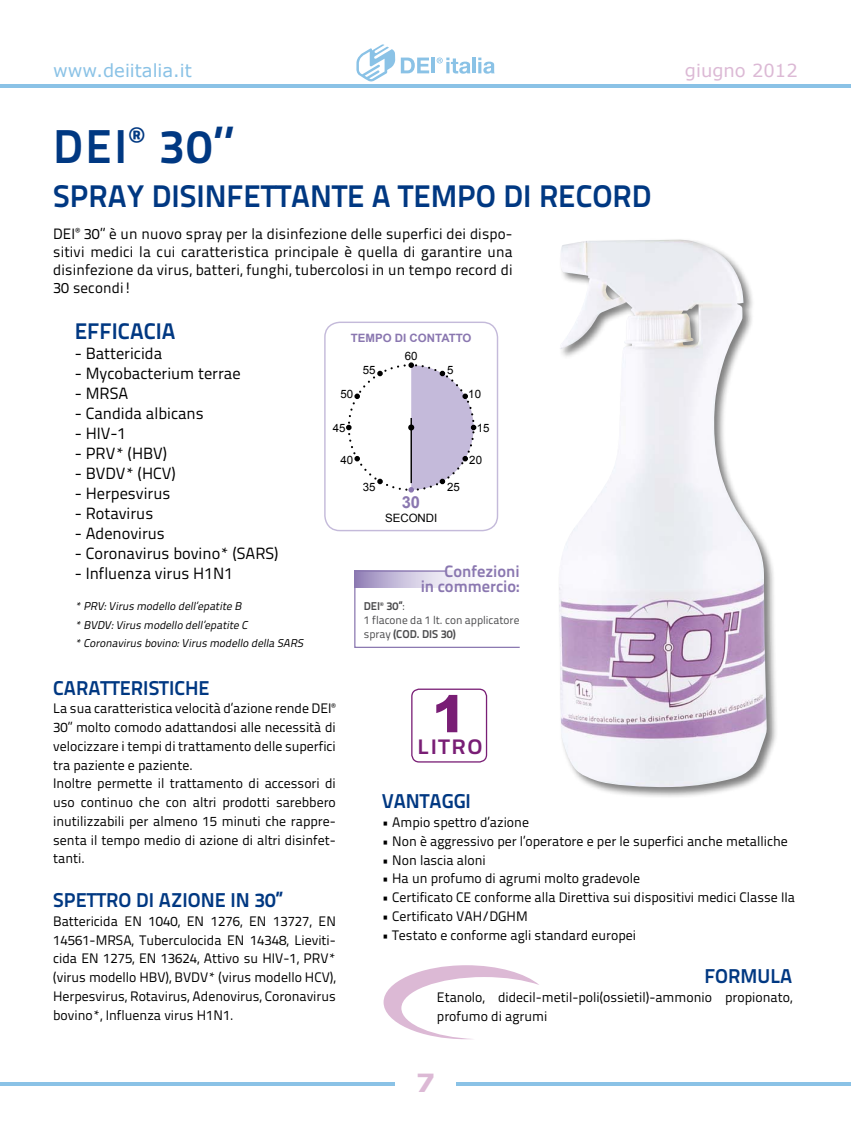
<style>
.page{position:relative;width:851px;height:1134px;background:#fff}
.page>*{position:absolute;margin:0;border:0;box-sizing:border-box;transform-origin:0 0}
.t1{font:900 51.25px "Arial";color:#791e75}
.t2{font:700 47.5px "Titillium Text 22 L";color:#003882}
.t3{font:700 31.25px "Titillium Text 22 L";color:#003882}
.t4{font:700 25px "Verdana";color:#dcb9d5;scale:1.1 1}
.t5{font:700 22.62px "Titillium Text 22 L";color:#003882}
.t6{font:700 21px "Titillium Text 22 L";letter-spacing:.07em;color:#791e75;scale:1.11 1}
.t7{font:700 20px "Titillium Text 22 L";color:#003882}
.t8{font:17.88px "Verdana";color:#8ac2e6}
.t9{font:17.88px "Verdana";color:#dcb9d5}
.t10{font:700 16.5px/14.9px "Titillium Text 22 L";color:#8a77b0;text-align:right}
.t11{font:700 16.5px "Arial";color:#8a77b0}
.t12{font:16.25px "Titillium Text 22 L";color:#000}
.t13{font:15px/18px "Titillium Text 22 L";letter-spacing:.01em;color:#000;text-align:justify}
.t14{font:13.75px/18.8px "Titillium Text 22 L";color:#000}
.t15{font:11.5px "Arial";color:#000}
.t16{font:700 11.5px "Arial";color:#8a77b0}
.t17{font:11.38px/13.6px "Titillium Text 22 L";color:#4b4b4d}
.t18{font:italic 11.25px/18.8px "Titillium Text 22 L";color:#000}
.s1{font-weight:700}
</style>
<div class="page">
<hr style="left:0;top:84px;width:850px;height:4px;background:#8ac2e6">
<hr style="left:0;top:1082px;width:850px;height:3px;background:#8ac2e6">
<svg style="left:356px;top:44px;width:39px;height:38px"></svg>
<svg style="left:401px;top:58px;width:28px;height:15px"></svg>
<hr style="left:431px;top:58px;width:4px;height:15px;background:#8ac2e6">
<svg style="left:436px;top:58px;width:34px;height:16px"></svg>
<hr style="left:472px;top:58px;width:3px;height:15px;background:#8ac2e6">
<svg style="left:478px;top:58px;width:16px;height:16px"></svg>
<div style="left:395px;top:1058px;width:60px;height:49px;background:#fff"></div>
<svg style="left:383px;top:965px;width:156px;height:74px"></svg>
<div style="left:557px;top:238px;width:221px;height:561px;background:#000;opacity:.5"></div>
<img style="left:559px;top:240px;width:208px;height:547px">
<div style="left:324px;top:322px;width:174px;height:209px;border:1px solid #c4bada;border-radius:15px"></div>
<svg style="left:346px;top:362px;width:130px;height:131px"></svg>
<svg style="left:354px;top:570px;width:166px;height:78px"></svg>
<div style="left:411px;top:688px;width:76px;height:74px;border:1px solid #791e75;border-radius:7px"></div>
<h3 class="t8" style="left:53px;top:59px;width:140px">www.deiitalia.it</h3>
<h3 class="t9" style="left:685px;top:59px;width:114px">giugno 2012</h3>
<h2 class="t2" style="left:53px;top:110px;width:181px">DEI<sup>®</sup> 30’’</h2>
<h3 class="t3" style="left:53px;top:172px;width:600px">SPRAY DISINFETTANTE A TEMPO DI RECORD</h3>
<p class="t13" style="left:53px;top:223px;width:461px">DEI<sup>®</sup> 30’’ è un nuovo spray per la disinfezione delle superfici dei dispo&shy;sitivi medici la cui caratteristica principale è quella di garantire una disinfezione da virus, batteri, funghi, tubercolosi in un tempo record di 30 secondi!</p>
<h3 class="t5" style="left:75px;top:313px;width:102px">EFFICACIA</h3>
<p class="t16" style="left:351px;top:330px;width:122px">TEMPO DI CONTATTO</p>
<p class="t12" style="left:75px;top:341px;width:89px">- Battericida</p>
<p class="t12" style="left:75px;top:361px;width:167px">- Mycobacterium terrae</p>
<p class="t12" style="left:75px;top:381px;width:55px">- MRSA</p>
<p class="t12" style="left:75px;top:401px;width:130px">- Candida albicans</p>
<p class="t12" style="left:75px;top:421px;width:53px">- HIV-1</p>
<p class="t12" style="left:75px;top:441px;width:94px">- PRV* (HBV)</p>
<p class="t12" style="left:75px;top:461px;width:103px">- BVDV* (HCV)</p>
<p class="t12" style="left:75px;top:481px;width:97px">- Herpesvirus</p>
<p class="t12" style="left:75px;top:501px;width:80px">- Rotavirus</p>
<p class="t12" style="left:75px;top:521px;width:92px">- Adenovirus</p>
<p class="t12" style="left:75px;top:541px;width:205px">- Coronavirus bovino* (SARS)</p>
<p class="t12" style="left:75px;top:561px;width:160px">- Influenza virus H1N1</p>
<p class="t18" style="left:75px;top:596px;width:233px">* PRV:Virus modello dell’epatite B<br>* BVDV:Virus modello dell’epatite C<br>* Coronavirus bovino:Virus modello della SARS</p>
<p class="t17" style="left:364px;top:599px;width:157px"><span class="s1">DEI</span><sup>®</sup> <span class="s1">30’’</span>:<br>1 flacone da 1 lt. con applicatore spray <span class="s1">(cod. DIS 30)</span></p>
<p class="t15" style="left:405px;top:349px;width:14px">60</p>
<p class="t15" style="left:363px;top:362px;width:14px">55</p>
<p class="t15" style="left:447px;top:362px;width:8px">5</p>
<p class="t15" style="left:340px;top:387px;width:14px">50</p>
<p class="t15" style="left:468px;top:387px;width:14px">10</p>
<p class="t15" style="left:333px;top:420px;width:14px">45</p>
<p class="t15" style="left:477px;top:420px;width:14px">15</p>
<p class="t15" style="left:340px;top:452px;width:14px">40</p>
<p class="t15" style="left:469px;top:452px;width:14px">20</p>
<p class="t15" style="left:363px;top:479px;width:14px">35</p>
<p class="t15" style="left:447px;top:479px;width:14px">25</p>
<p class="t15" style="left:385px;top:511px;width:54px">SECONDI</p>
<p class="t11" style="left:402px;top:491px;width:20px">30</p>
<p class="t10" style="left:420px;top:562px;width:100px">Confezioni<br>in commercio:</p>
<h3 class="t7" style="left:53px;top:672px;width:23px">Caratteristiche</h3>
<p class="t14" style="left:53px;top:698px;width:284px">La sua caratteristica velocità d’azione rende DEI<sup>® </sup>30’’ molto comodo adattandosi alle necessità di velocizzare i tempi di trattamento delle superfici tra paziente e paziente.<br>Inoltre permette il trattamento di accessori di uso continuo che con altri prodotti sarebbero inutilizzabili per almeno 15 minuti che rappre&shy;senta il tempo medio di azione di altri disinfet&shy;tanti.</p>
<h3 class="t7" style="left:53px;top:884px;width:231px">SPETTRO DI AZIONE IN 30’’</h3>
<p class="t14" style="left:53px;top:911px;width:284px;text-align:justify">Battericida EN 1040, EN 1276, EN 13727, EN 14561-MRSA, Tuberculocida EN 14348, Lieviti&shy;cida EN 1275, EN 13624, Attivo su HIV-1, PRV* (virus modello HBV), BVDV* (virus modello HCV), Herpesvirus, Rotavirus, Adenovirus, Coronavirus bovino*, Influenza virus H1N1.</p>
<h1 class="t1" style="left:432px;top:677px;width:36px">1</h1>
<h3 class="t6" style="left:417px;top:731px;width:60px">LITRO</h3>
<h3 class="t7" style="left:381px;top:786px;width:91px">VANTAGGI</h3>
<p class="t14" style="left:381px;top:812px;width:149px">• Ampio spettro d’azione</p>
<p class="t14" style="left:381px;top:831px;width:407px">• Non è aggressivo per l’operatore e per le superfici anche metalliche</p>
<p class="t14" style="left:381px;top:850px;width:106px">• Non lascia aloni</p>
<p class="t14" style="left:381px;top:868px;width:260px">• Ha un profumo di agrumi molto gradevole</p>
<p class="t14" style="left:381px;top:887px;width:415px">• Certificato CE conforme alla Direttiva sui dispositivi medici Classe IIa</p>
<p class="t14" style="left:381px;top:906px;width:147px">• Certificato VAH/DGHM</p>
<p class="t14" style="left:381px;top:925px;width:256px">• Testato e conforme agli standard europei</p>
<h3 class="t7" style="left:704px;top:961px;width:89px">FORMULA</h3>
<p class="t14" style="left:437px;top:987px;width:357px">Etanolo, didecil-metil-poli(ossietil)-ammonio propionato, profumo di agrumi</p>
<h3 class="t4" style="left:415px;top:1067px;width:19px">7</h3>
</div>
